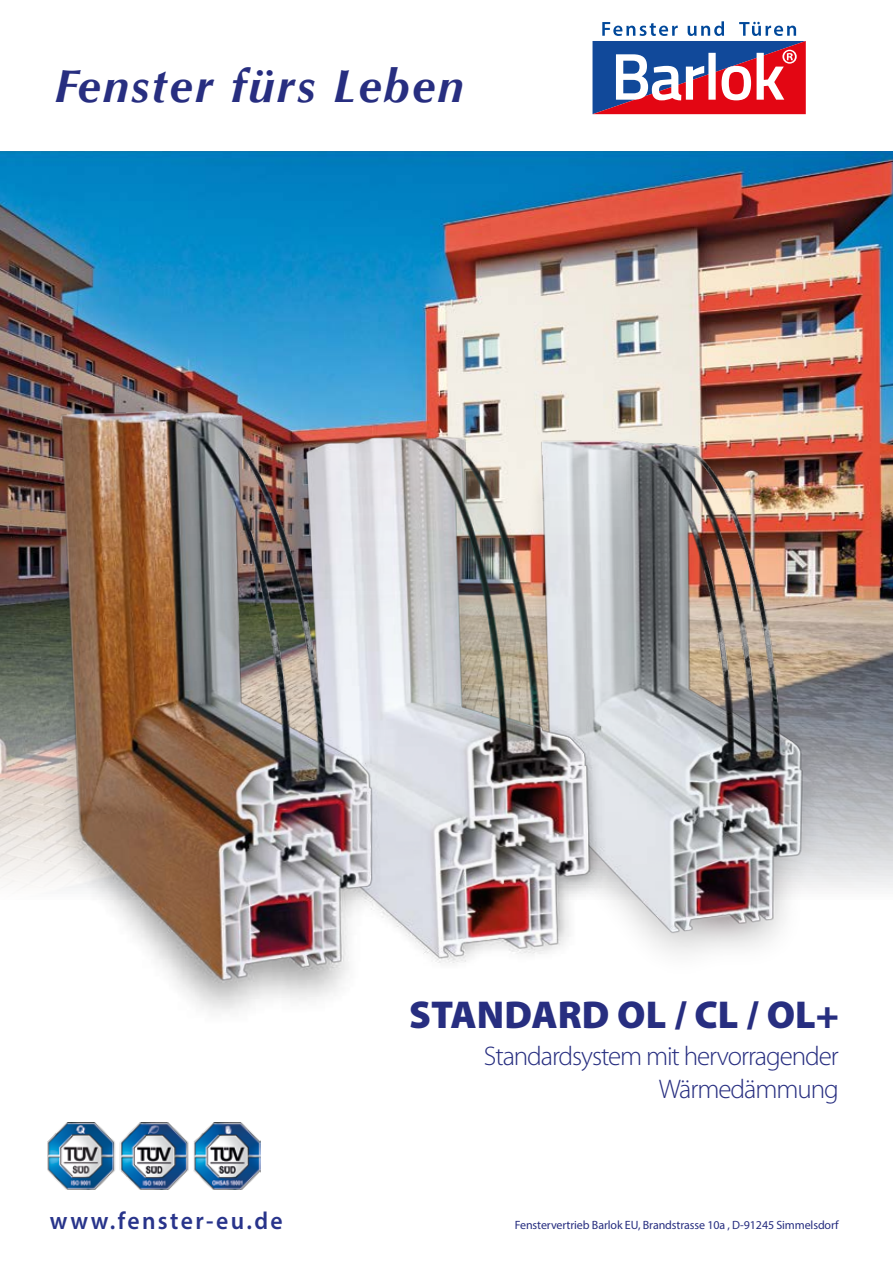
<style>
.page{position:relative;width:893px;height:1263px;background:#fff}
.page>*{position:absolute;margin:0;border:0;box-sizing:border-box;transform-origin:0 0}
.t1{font:italic 700 46.5px "Optima";letter-spacing:.05em;color:#272e80}
.t2{font:900 39px "Myriad Pro";color:#272e80}
.t3{font:300 27px/33px "Myriad Pro";letter-spacing:-.04em;color:#272e80;text-align:right}
.t4{font:600 24.6px "Myriad Pro";letter-spacing:.1em;color:#28348b;scale:.96 1}
.t5{font:12px "Myriad Pro";letter-spacing:-.01em;color:#272e80}
</style>
<div class="page">
<svg style="left:592px;top:21px;width:214px;height:93px"></svg>
<img style="left:48px;top:1123px;width:212px;height:66px">
<img style="left:0;top:151px;width:893px;height:737px">
<img style="left:619px;top:416px;width:238px;height:538px">
<img style="left:417px;top:409px;width:202px;height:554px">
<img style="left:0;top:336px;width:417px;height:676px">
<h1 class="t1" style="left:54px;top:59px;width:411px">Fenster fürs Leben</h1>
<h2 class="t2" style="left:409px;top:992px;width:431px">STANDARD OL / CL / OL+</h2>
<h3 class="t3" style="left:484px;top:1040px;width:356px">Standardsystem mit hervorragender<br>Wärmedämmung</h3>
<h3 class="t4" style="left:50px;top:1205px;width:244px">www.fenster-eu.de</h3>
<p class="t5" style="left:515px;top:1217px;width:325px">Fenstervertrieb Barlok EU, Brandstrasse 10a , D-91245 Simmelsdorf</p>
</div>
